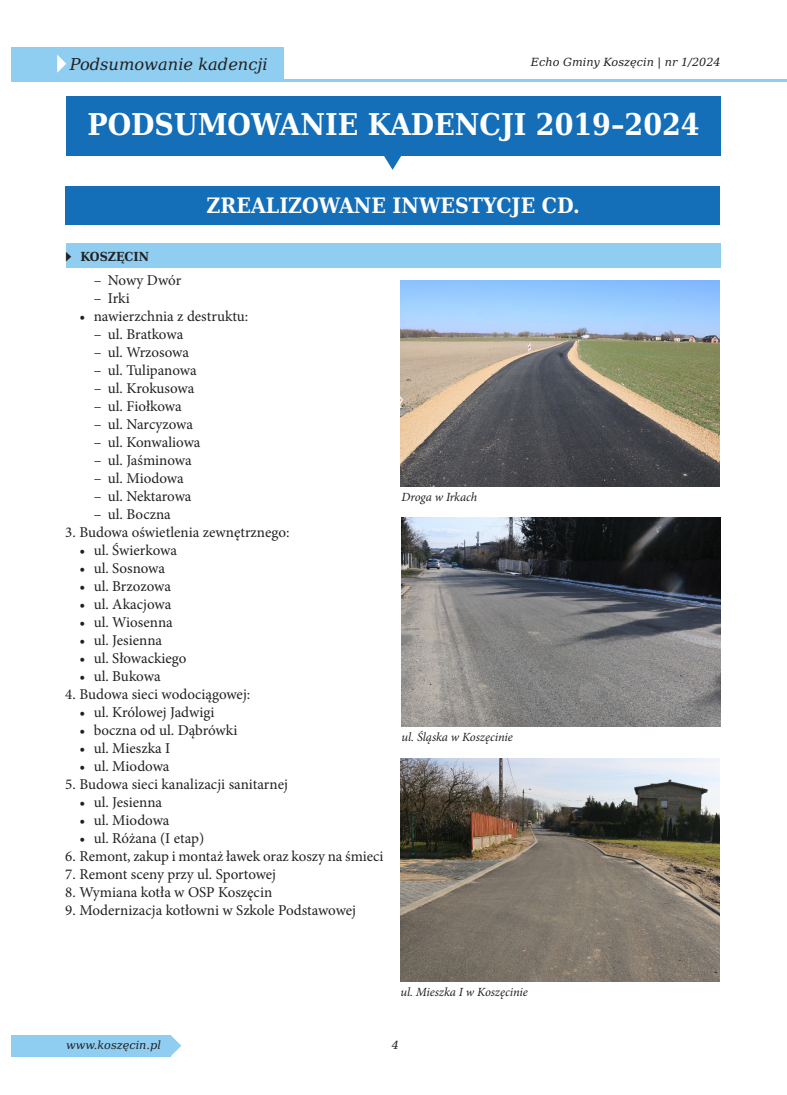
<style>
.page{position:relative;width:787px;height:1095px;background:#fff}
.page>*{position:absolute;margin:0;border:0;box-sizing:border-box;transform-origin:0 0}
.t1{font:700 30px "DejaVu Serif Condensed";color:#fff}
.t2{font:700 21.25px "DejaVu Serif Condensed";color:#fff}
.t3{font:italic 16.25px "DejaVu Serif";color:#231f20}
.t4{font:15px "Minion Pro";color:#231f20}
.t5{font:italic 12.5px "Minion Pro";letter-spacing:-.005em;color:#231f20}
.t6{font:700 12.5px "DejaVu Serif Condensed";color:#231f20;scale:.6 1}
.t7{font:italic 11.25px "DejaVu Serif";color:#231f20}
</style>
<div class="page">
<hr style="left:765px;top:79px;width:22px;height:2px;background:#8fcef1">
<div style="left:11px;top:1035px;width:159px;height:21px;background:#8fcef1"></div>
<hr style="left:232px;top:79px;width:533px;height:2px;background:#8fcef1">
<div style="left:11px;top:47px;width:272px;height:34px;background:#8fcef1"></div>
<svg style="left:57px;top:55px;width:9px;height:18px"></svg>
<svg style="left:170px;top:1035px;width:11px;height:21px"></svg>
<div style="left:66px;top:243px;width:654px;height:24px;background:#8fcef1"></div>
<div style="left:66px;top:96px;width:654px;height:59px;background:#146eb8"></div>
<svg style="left:383px;top:155px;width:18px;height:15px"></svg>
<div style="left:65px;top:186px;width:655px;height:38px;background:#146eb8"></div>
<img style="left:401px;top:518px;width:320px;height:209px">
<img style="left:401px;top:758px;width:319px;height:223px">
<img style="left:400px;top:281px;width:320px;height:205px">
<p class="t3" style="left:70px;top:52px;width:199px">Podsumowanie kadencji</p>
<p class="t7" style="left:531px;top:54px;width:191px">Echo Gminy Koszęcin | nr 1/2024</p>
<h1 class="t1" style="left:87px;top:101px;width:614px">PODSUMOWANIE KADENCJI 2019–2024</h1>
<p class="t6" style="left:66px;top:247px;width:140px">▶ KOSZĘCIN</p>
<h2 class="t2" style="left:207px;top:189px;width:374px">ZREALIZOWANE INWESTYCJE cd .</h2>
<p class="t4" style="left:94px;top:270px;width:89px">– Nowy Dwór</p>
<p class="t4" style="left:94px;top:288px;width:38px">– Irki</p>
<p class="t4" style="left:79px;top:306px;width:170px">• nawierzchnia z destruktu:</p>
<p class="t4" style="left:94px;top:324px;width:91px">– ul. Bratkowa</p>
<p class="t4" style="left:94px;top:342px;width:97px">– ul. Wrzosowa</p>
<p class="t4" style="left:94px;top:360px;width:105px">– ul. Tulipanowa</p>
<p class="t4" style="left:94px;top:378px;width:102px">– ul. Krokusowa</p>
<p class="t4" style="left:94px;top:396px;width:90px">– ul. Fiołkowa</p>
<p class="t4" style="left:94px;top:414px;width:101px">– ul. Narcyzowa</p>
<p class="t4" style="left:94px;top:432px;width:108px">– ul. Konwaliowa</p>
<p class="t4" style="left:94px;top:450px;width:100px">– ul. Jaśminowa</p>
<p class="t4" style="left:94px;top:468px;width:91px">– ul. Miodowa</p>
<p class="t4" style="left:94px;top:486px;width:99px">– ul. Nektarowa</p>
<p class="t4" style="left:94px;top:504px;width:79px">– ul. Boczna</p>
<p class="t4" style="left:65px;top:522px;width:226px">3. Budowa oświetlenia zewnętrznego:</p>
<p class="t4" style="left:79px;top:540px;width:99px">• ul. Świerkowa</p>
<p class="t4" style="left:79px;top:558px;width:87px">• ul. Sosnowa</p>
<p class="t4" style="left:79px;top:576px;width:93px">• ul. Brzozowa</p>
<p class="t4" style="left:79px;top:594px;width:93px">• ul. Akacjowa</p>
<p class="t4" style="left:79px;top:612px;width:95px">• ul. Wiosenna</p>
<p class="t4" style="left:79px;top:630px;width:84px">• ul. Jesienna</p>
<p class="t4" style="left:79px;top:648px;width:108px">• ul. Słowackiego</p>
<p class="t4" style="left:79px;top:666px;width:83px">• ul. Bukowa</p>
<p class="t4" style="left:65px;top:684px;width:186px">4. Budowa sieci wodociągowej:</p>
<p class="t4" style="left:79px;top:702px;width:137px">• ul. Królowej Jadwigi</p>
<p class="t4" style="left:79px;top:720px;width:159px">• boczna od ul. Dąbrówki</p>
<p class="t4" style="left:79px;top:738px;width:92px">• ul. Mieszka I</p>
<p class="t4" style="left:79px;top:756px;width:91px">• ul. Miodowa</p>
<p class="t4" style="left:65px;top:774px;width:224px">5. Budowa sieci kanalizacji sanitarnej</p>
<p class="t4" style="left:79px;top:792px;width:84px">• ul. Jesienna</p>
<p class="t4" style="left:79px;top:810px;width:91px">• ul. Miodowa</p>
<p class="t4" style="left:79px;top:828px;width:126px">• ul. Różana (I etap)</p>
<p class="t4" style="left:65px;top:846px;width:320px">6. Remont, zakup i montaż ławek oraz koszy na śmieci</p>
<p class="t4" style="left:65px;top:864px;width:212px">7. Remont sceny przy ul. Sportowej</p>
<p class="t4" style="left:65px;top:882px;width:208px">8. Wymiana kotła w OSP Koszęcin</p>
<p class="t4" style="left:65px;top:900px;width:292px">9. Modernizacja kotłowni w Szkole Podstawowej</p>
<p class="t5" style="left:401px;top:489px;width:77px">Droga w Irkach</p>
<p class="t5" style="left:401px;top:729px;width:113px">ul. Śląska w Koszęcinie</p>
<p class="t7" style="left:66px;top:1037px;width:96px">www.koszęcin.pl</p>
<p class="t5" style="left:400px;top:984px;width:129px">ul. Mieszka I w Koszęcinie</p>
<p class="t7" style="left:391px;top:1037px;width:9px">4</p>
</div>
